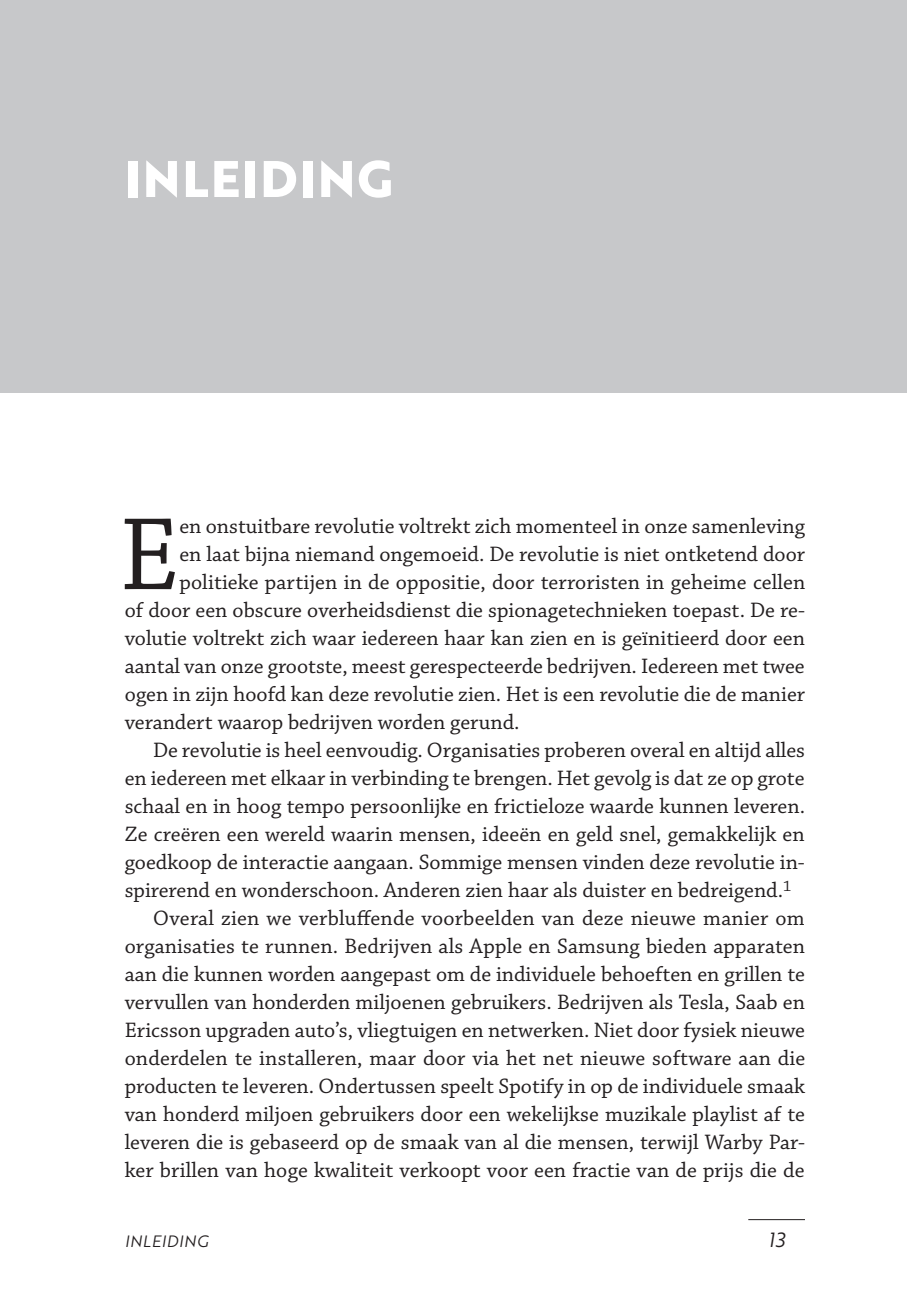
<style>
.page{position:relative;width:907px;height:1304px;background:#fff}
.page>*{position:absolute;margin:0;border:0;box-sizing:border-box;transform-origin:0 0}
.t1{font:108.2px "Chaparral Pro";color:#231f20}
.t2{font:700 50px "Brother 1816 Extra";color:#fff}
.t3{font:22px "Chaparral Pro";color:#231f20}
.t4{font:20px "Brother 1816 Book Italic";color:#231f20}
.t5{font:16px "Brother 1816 Book Italic";letter-spacing:.04em;color:#231f20}
</style>
<div class="page">
<hr style="left:748px;top:1219px;width:57px;height:1px;background:#231f20">
<div style="left:0;top:0;width:907px;height:393px;background:#c7c8ca"></div>
<h2 class="t2" style="left:125px;top:141px;width:50px">INLEIDING</h2>
<h1 class="t1" style="left:119px;top:495px;width:62px">E</h1>
<p class="t3" style="left:179px;top:514px;width:627px">en onstuitbare revolutie voltrekt zich momenteel in onze samenleving</p>
<p class="t3" style="left:179px;top:542px;width:627px">en laat bijna niemand ongemoeid. De revolutie is niet ontketend door</p>
<p class="t3" style="left:179px;top:570px;width:627px">politieke partijen in de oppositie, door terroristen in geheime cellen</p>
<p class="t3" style="left:125px;top:598px;width:682px">of door een obscure overheidsdienst die spionagetechnieken toepast. De re-</p>
<p class="t3" style="left:125px;top:626px;width:682px">volutie voltrekt zich waar iedereen haar kan zien en is geïnitieerd door een</p>
<p class="t3" style="left:125px;top:654px;width:682px">aantal van onze grootste, meest gerespecteerde bedrijven. Iedereen met twee</p>
<p class="t3" style="left:125px;top:682px;width:682px">ogen in zijn hoofd kan deze revolutie zien. Het is een revolutie die de manier</p>
<p class="t3" style="left:125px;top:710px;width:396px">verandert waarop bedrijven worden gerund.</p>
<p class="t3" style="left:153px;top:738px;width:654px">De revolutie is heel eenvoudig. Organisaties proberen overal en altijd alles</p>
<p class="t3" style="left:125px;top:766px;width:681px">en iedereen met elkaar in verbinding te brengen. Het gevolg is dat ze op grote</p>
<p class="t3" style="left:125px;top:794px;width:682px">schaal en in hoog tempo persoonlijke en frictieloze waarde kunnen leveren.</p>
<p class="t3" style="left:125px;top:822px;width:681px">Ze creëren een wereld waarin mensen, ideeën en geld snel, gemakkelijk en</p>
<p class="t3" style="left:125px;top:850px;width:682px">goedkoop de interactie aangaan. Sommige mensen vinden deze revolutie in-</p>
<p class="t3" style="left:125px;top:878px;width:668px">spirerend en wonderschoon. Anderen zien haar als duister en bedreigend.<sup>1</sup></p>
<p class="t3" style="left:153px;top:906px;width:653px">Overal zien we verbluffende voorbeelden van deze nieuwe manier om</p>
<p class="t3" style="left:125px;top:934px;width:682px">organisaties te runnen. Bedrijven als Apple en Samsung bieden apparaten</p>
<p class="t3" style="left:125px;top:962px;width:682px">aan die kunnen worden aangepast om de individuele behoeften en grillen te</p>
<p class="t3" style="left:125px;top:990px;width:682px">vervullen van honderden miljoenen gebruikers. Bedrijven als Tesla, Saab en</p>
<p class="t3" style="left:125px;top:1018px;width:682px">Ericsson upgraden auto’s, vliegtuigen en netwerken. Niet door fysiek nieuwe</p>
<p class="t3" style="left:125px;top:1046px;width:682px">onderdelen te installeren, maar door via het net nieuwe software aan die</p>
<p class="t3" style="left:125px;top:1074px;width:682px">producten te leveren. Ondertussen speelt Spotify in op de individuele smaak</p>
<p class="t3" style="left:125px;top:1102px;width:682px">van honderd miljoen gebruikers door een wekelijkse muzikale playlist af te</p>
<p class="t3" style="left:125px;top:1130px;width:682px">leveren die is gebaseerd op de smaak van al die mensen, terwijl Warby Par-</p>
<p class="t3" style="left:125px;top:1158px;width:681px">ker brillen van hoge kwaliteit verkoopt voor een fractie van de prijs die de</p>
<p class="t5" style="left:125px;top:1229px;width:85px">INLEIDING</p>
<p class="t4" style="left:768px;top:1225px;width:18px">13</p>
</div>
